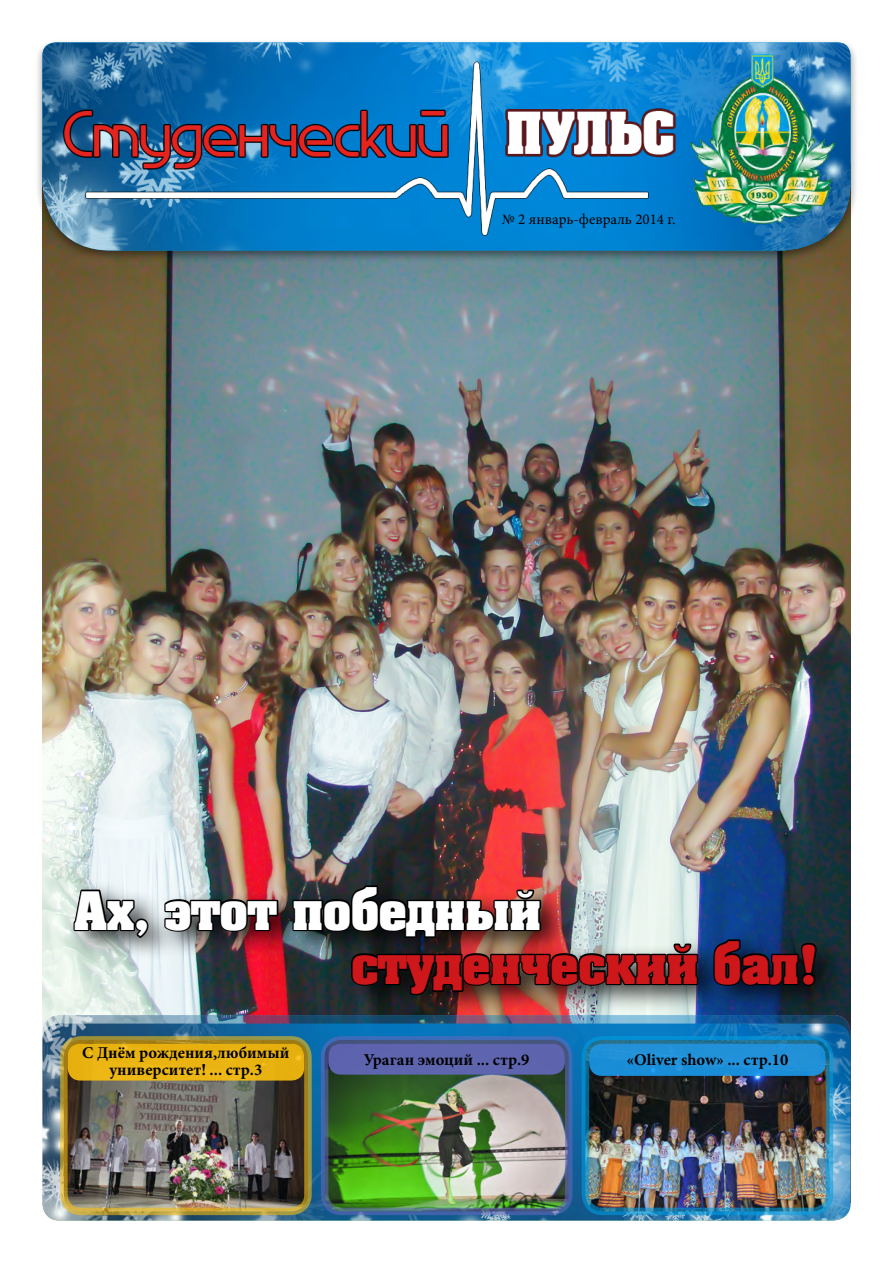
<style>
.page{position:relative;width:893px;height:1263px;background:#fff}
.page>*{position:absolute;margin:0;border:0;box-sizing:border-box;transform-origin:0 0}
.t1{font:700 45px "AG Aalen";color:#cd171a}
.t2{font:700 45px "AG Aalen";color:#fff}
.t3{font:700 16.5px/16.5px "Minion Pro";color:#000;text-align:center}
.t4{font:15px "Minion Pro";color:#000}
</style>
<div class="page">
<img style="left:42px;top:263px;width:808px;height:765px">
<div style="left:34px;top:39px;width:825px;height:224px;background:#000;opacity:.5"></div>
<img style="left:697px;top:43px;width:153px;height:207px">
<img style="left:42px;top:43px;width:655px;height:215px">
<img style="left:691px;top:55px;width:144px;height:168px">
<div style="left:68px;top:876px;width:778px;height:146px;background:#000;opacity:.73"></div>
<svg style="left:72px;top:883px;width:78px;height:57px"></svg>
<img style="left:163px;top:897px;width:117px;height:36px">
<img style="left:291px;top:884px;width:409px;height:113px">
<svg style="left:711px;top:938px;width:107px;height:50px"></svg>
<img style="left:43px;top:1015px;width:807px;height:8px">
<img style="left:43px;top:1023px;width:807px;height:197px">
<img style="left:585px;top:1040px;width:244px;height:171px">
<div style="left:582px;top:1036px;width:251px;height:179px;border:8px solid #009fe3;border-radius:17px"></div>
<img style="left:325px;top:1040px;width:244px;height:171px">
<div style="left:321px;top:1036px;width:251px;height:179px;border:8px solid #6568bf;border-radius:17px"></div>
<img style="left:64px;top:1040px;width:244px;height:171px">
<div style="left:60px;top:1036px;width:252px;height:179px;border:8px solid #fcc00c;border-radius:17px"></div>
<div style="left:589px;top:1043px;width:237px;height:33px;background:#2091d8;border-radius:13px"></div>
<div style="left:328px;top:1043px;width:237px;height:31px;background:#5e64ae;border-radius:13px"></div>
<div style="left:68px;top:1043px;width:236px;height:37px;background:#e9b311;border-radius:13px"></div>
<p class="t4" style="left:502px;top:209px;width:175px">№ 2 январь-февраль 2014 г.</p>
<h1 class="t2" style="left:75px;top:880px;width:468px">Ах, этот победный</h1>
<h1 class="t1" style="left:351px;top:934px;width:469px">студенческий бал!</h1>
<p class="t3" style="left:82px;top:1044px;width:209px">С Днём рождения,любимый университет! ... стр.3</p>
<p class="t3" style="left:364px;top:1051px;width:167px">Ураган эмоций ... стр.9</p>
<p class="t3" style="left:626px;top:1051px;width:163px">«Оliver show» ... стр.10</p>
</div>
